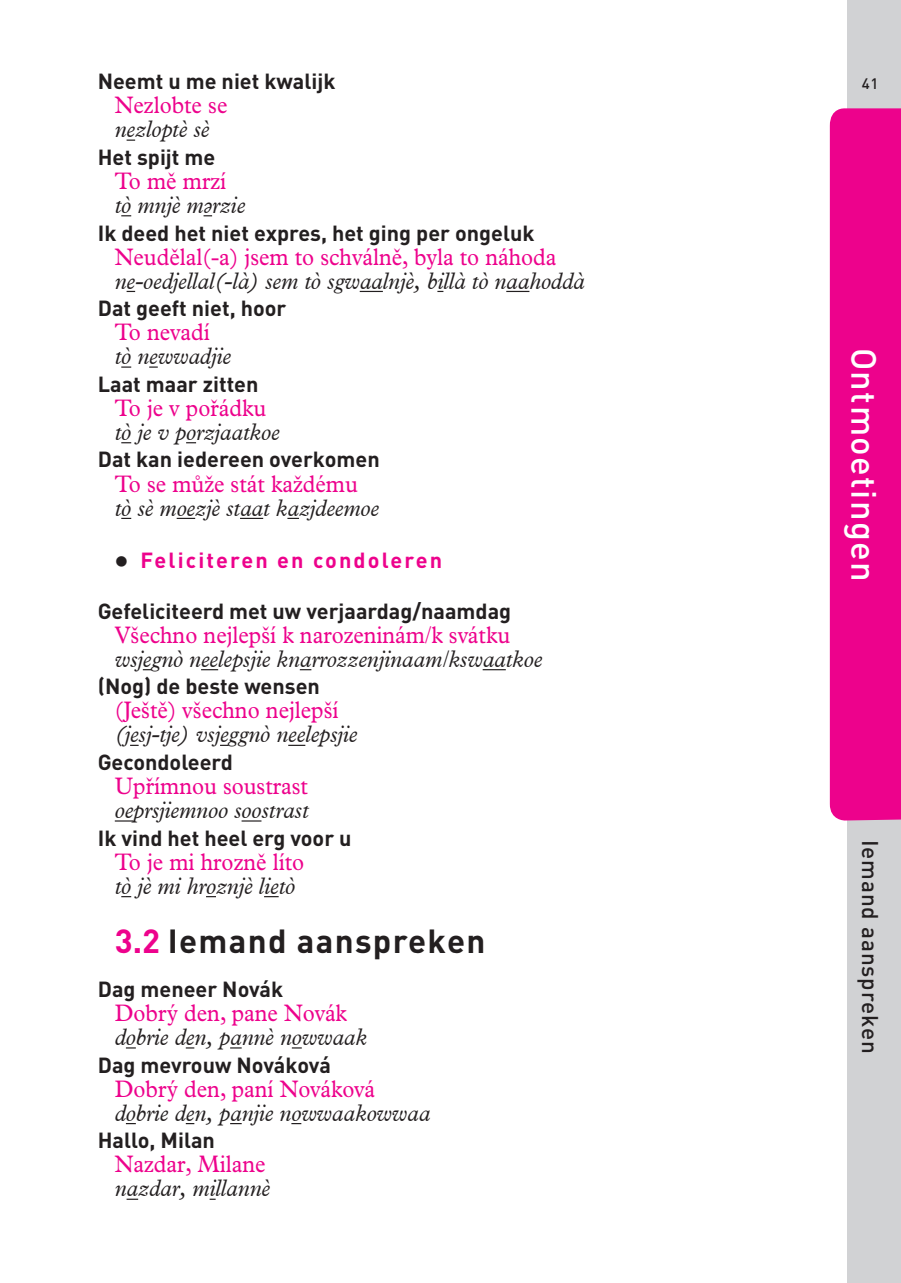
<style>
.page{position:relative;width:901px;height:1283px;background:#fff}
.page>*{position:absolute;margin:0;border:0;box-sizing:border-box;transform-origin:0 0}
.t1{font:500 34.5px "DINOT";letter-spacing:.04em;color:#fff}
.t2{font:700 33px "DINOT";letter-spacing:.04em;color:#231f20}
.t3{font:italic 24px "Plan Kos";color:#231f20;scale:.93 1}
.t4{font:24px "Plantin MT Pro";color:#ed028c;scale:.93 1}
.t5{font:500 22.5px "DINOT";letter-spacing:.04em;color:#231f20}
.t6{font:700 21.6px "DINOT";color:#231f20}
.t7{font:700 21.6px "DINOT";letter-spacing:.1em;color:#ed028c}
.t8{font:500 15px "DINOT";color:#231f20}
.s1{font-family:"Plan Kos"}
.s2{color:#ed028c}
</style>
<div class="page">
<div style="left:846px;top:0;width:54px;height:1282px;background:#d1d2d4"></div>
<div style="left:829px;top:107px;width:71px;height:713px;background:#ed028c"></div>
<svg style="left:126px;top:139px;width:9px;height:2px"></svg>
<svg style="left:359px;top:291px;width:24px;height:1px"></svg>
<svg style="left:506px;top:291px;width:23px;height:1px"></svg>
<svg style="left:121px;top:517px;width:10px;height:2px"></svg>
<svg style="left:177px;top:517px;width:18px;height:2px"></svg>
<hr style="left:240px;top:517px;width:23px;height:2px;background:#231f20">
<svg style="left:287px;top:517px;width:12px;height:2px"></svg>
<svg style="left:201px;top:669px;width:17px;height:1px"></svg>
<svg style="left:482px;top:669px;width:23px;height:1px"></svg>
<svg style="left:288px;top:744px;width:17px;height:1px"></svg>
<svg style="left:115px;top:820px;width:18px;height:1px"></svg>
<svg style="left:241px;top:820px;width:20px;height:1px"></svg>
<svg style="left:264px;top:896px;width:14px;height:1px"></svg>
<svg style="left:126px;top:1198px;width:12px;height:1px"></svg>
<p class="t6" style="left:98px;top:67px;width:239px">Neemt u me niet kwalijk</p>
<p class="t8" style="left:861px;top:74px;width:18px">41</p>
<p class="t4" style="left:115px;top:91px;width:122px">Nezlobte se</p>
<p class="t3" style="left:115px;top:115px;width:103px">nezloptè sè</p>
<p class="t6" style="left:98px;top:142px;width:119px">Het spijt me</p>
<p class="t4" style="left:115px;top:167px;width:121px">To m<span class="s1">ě</span> mrzí</p>
<p class="t3" style="left:115px;top:191px;width:142px">tò mnjè mərzie</p>
<p class="t6" style="left:98px;top:218px;width:438px">Ik deed het niet expres, het ging per ongeluk</p>
<p class="t4" style="left:115px;top:243px;width:476px">Neud<span class="s1">ě</span>lal(-a) jsem to schváln<span class="s1">ě</span>, byla to náhoda</p>
<p class="t3" style="left:115px;top:266px;width:506px">ne-oedjellal(-là) sem tò sgwaalnjè, billà tò naahoddà</p>
<p class="t6" style="left:98px;top:293px;width:190px">Dat geeft niet, hoor</p>
<p class="t4" style="left:115px;top:318px;width:104px">To nevadí</p>
<p class="t3" style="left:115px;top:342px;width:126px">tò newwadjie</p>
<p class="t6" style="left:98px;top:369px;width:162px">Laat maar zitten</p>
<p class="t4" style="left:115px;top:394px;width:164px">To je v po<span class="s1">ř</span>ádku</p>
<p class="t3" style="left:115px;top:417px;width:179px">tò je v porzjaatkoe</p>
<p class="t6" style="left:98px;top:445px;width:283px">Dat kan iedereen overkomen</p>
<p class="t4" style="left:115px;top:469px;width:263px">To se m<span class="s1">ů</span>že stát každému</p>
<p class="t3" style="left:115px;top:493px;width:285px">tò sè moezjè staat kazjdeemoe</p>
<p class="t7" style="left:140px;top:545px;width:303px">Feliciteren en condoleren</p>
<p class="t6" style="left:98px;top:596px;width:415px">Gefeliciteerd met uw verjaardag/naamdag</p>
<p class="t4" style="left:115px;top:621px;width:426px">Všechno nejlepší k narozeninám/k svátku</p>
<p class="t3" style="left:115px;top:644px;width:461px">wsjegnò neelepsjie knarrozzenjinaam/kswaatkoe</p>
<p class="t6" style="left:98px;top:671px;width:223px">(Nog) de beste wensen</p>
<p class="t4" style="left:115px;top:696px;width:242px">(Ješt<span class="s1">ě</span>) všechno nejlepší</p>
<p class="t3" style="left:115px;top:720px;width:262px">(jesj-tje) vsjeggnò neelepsjie</p>
<p class="t6" style="left:98px;top:747px;width:136px">Gecondoleerd</p>
<p class="t4" style="left:115px;top:772px;width:209px">Up<span class="s1">ř</span>ímnou soustrast</p>
<p class="t3" style="left:115px;top:795px;width:210px">oeprsjiemnoo soostrast</p>
<p class="t6" style="left:98px;top:823px;width:255px">Ik vind het heel erg voor u</p>
<p class="t4" style="left:115px;top:847px;width:205px">To je mi hrozn<span class="s1">ě</span> líto</p>
<p class="t3" style="left:115px;top:871px;width:195px">tò jè mi hroznjè lietò</p>
<h2 class="t2" style="left:115px;top:918px;width:372px"><span class="s2">3.2</span> Iemand aanspreken</h2>
<p class="t6" style="left:98px;top:974px;width:187px">Dag meneer Novák</p>
<p class="t4" style="left:115px;top:999px;width:251px">Dobrý den, pane Novák</p>
<p class="t3" style="left:115px;top:1022px;width:273px">dobrie den, pannè nowwaak</p>
<p class="t6" style="left:98px;top:1049px;width:234px">Dag mevrouw Nováková</p>
<p class="t4" style="left:115px;top:1074px;width:281px">Dobrý den, paní Nováková</p>
<p class="t3" style="left:115px;top:1098px;width:340px">dobrie den, panjie nowwaakowwaa</p>
<p class="t6" style="left:98px;top:1125px;width:119px">Hallo, Milan</p>
<p class="t4" style="left:115px;top:1150px;width:164px">Nazdar, Milane</p>
<p class="t3" style="left:115px;top:1173px;width:168px">nazdar, millannè</p>
<h1 class="t1" style="left:887px;top:347px;width:235px;rotate:90deg">Ontmoetingen</h1>
<p class="t5" style="left:885px;top:839px;width:216px;rotate:90deg">Iemand aanspreken</p>
</div>
